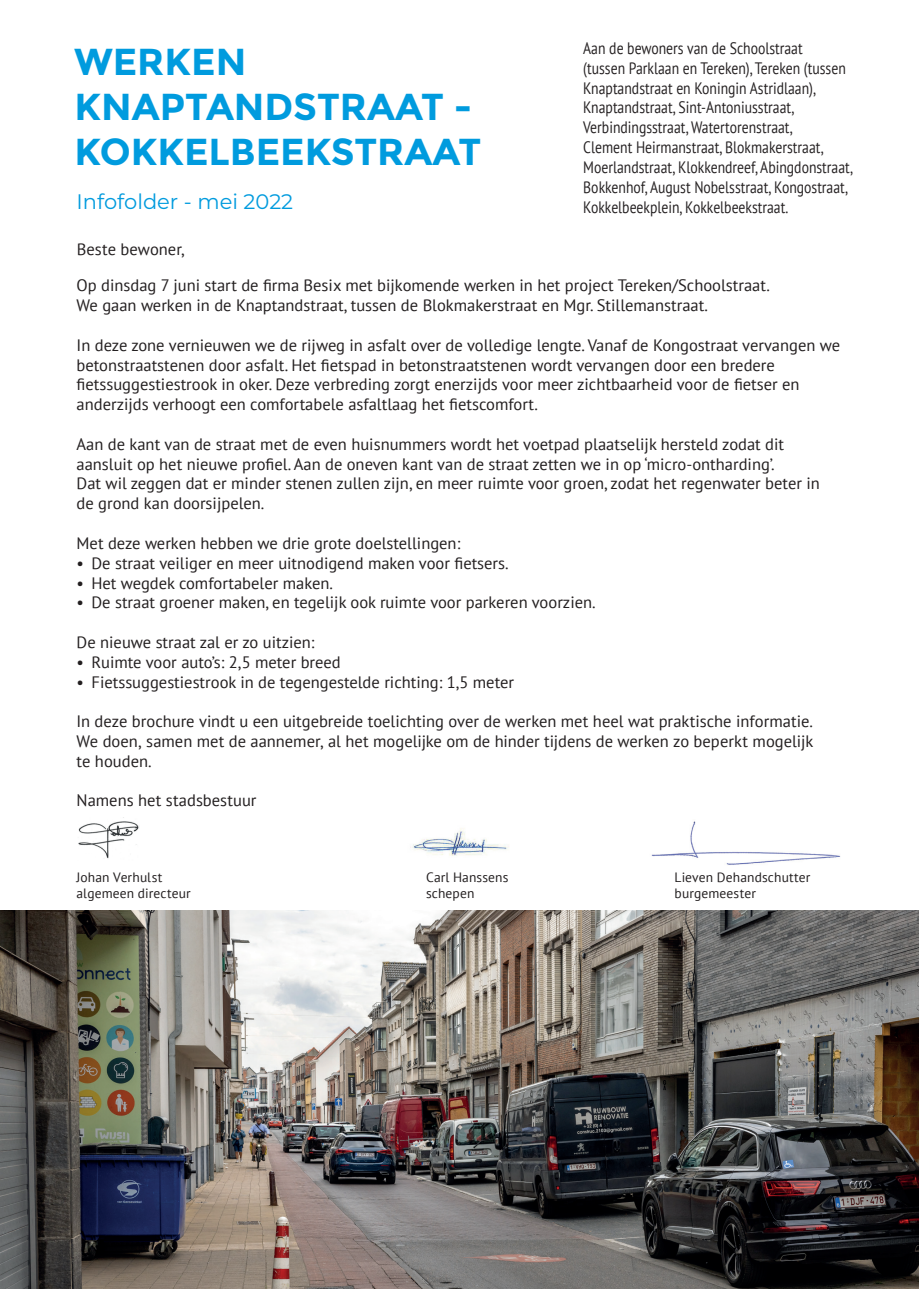
<style>
.page{position:relative;width:919px;height:1289px;background:#fff}
.page>*{position:absolute;margin:0;border:0;box-sizing:border-box;transform-origin:0 0}
.t1{font:700 37.5px/45px "Montserrat";color:#009bde}
.t2{font:21px "Montserrat";color:#009bde}
.t3{font:16.5px/19.8px "PT Sans";color:#231f20}
.t4{font:16.5px/19.8px "PT Sans";color:#231f20;scale:.83 1}
.t5{font:13.5px "PT Sans";letter-spacing:.01em;color:#231f20}
</style>
<div class="page">
<img style="left:0;top:910px;width:918px;height:378px">
<img style="left:651px;top:821px;width:190px;height:44px">
<img style="left:410px;top:828px;width:99px;height:28px">
<img style="left:78px;top:817px;width:61px;height:42px">
<h1 class="t1" style="left:74px;top:40px;width:408px">WERKEN<br>KNAPTANDSTRAAT -<br>KOKKELBEEKSTRAAT</h1>
<p class="t2" style="left:77px;top:187px;width:218px">Infofolder - mei 2022</p>
<p class="t4" style="left:583px;top:38px;width:326px">Aan de bewoners van de Schoolstraat<br>(tussen Parklaan en Tereken), Tereken (tussen Knaptandstraat en Koningin Astridlaan), Knaptandstraat, Sint-Antoniusstraat, Verbindingsstraat, Watertorenstraat,<br>Clement Heirmanstraat, Blokmakerstraat, Moerlandstraat, Klokkendreef, Abingdonstraat, Bokkenhof, August Nobelsstraat, Kongostraat, Kokkelbeekplein, Kokkelbeekstraat.</p>
<p class="t3" style="left:77px;top:239px;width:110px">Beste bewoner,</p>
<p class="t3" style="left:77px;top:275px;width:694px">Op dinsdag 7 juni start de firma Besix met bijkomende werken in het project Tereken/Schoolstraat.<br>We gaan werken in de Knaptandstraat, tussen de Blokmakerstraat en Mgr. Stillemanstraat.</p>
<p class="t3" style="left:77px;top:335px;width:765px">In deze zone vernieuwen we de rijweg in asfalt over de volledige lengte. Vanaf de Kongostraat vervangen we betonstraatstenen door asfalt. Het fietspad in betonstraatstenen wordt vervangen door een bredere fietssuggestiestrook in oker. Deze verbreding zorgt enerzijds voor meer zichtbaarheid voor de fietser en anderzijds verhoogt een comfortabele asfaltlaag het fietscomfort.</p>
<p class="t3" style="left:77px;top:434px;width:744px">Aan de kant van de straat met de even huisnummers wordt het voetpad plaatselijk hersteld zodat dit aansluit op het nieuwe profiel. Aan de oneven kant van de straat zetten we in op ‘micro-ontharding’.<br>Dat wil zeggen dat er minder stenen zullen zijn, en meer ruimte voor groen, zodat het regenwater beter in de grond kan doorsijpelen.</p>
<p class="t3" style="left:77px;top:533px;width:385px">Met deze werken hebben we drie grote doelstellingen:</p>
<p class="t3" style="left:77px;top:552px;width:433px">• De straat veiliger en meer uitnodigend maken voor fietsers.</p>
<p class="t3" style="left:77px;top:572px;width:258px">• Het wegdek comfortabeler maken.</p>
<p class="t3" style="left:77px;top:592px;width:520px">• De straat groener maken, en tegelijk ook ruimte voor parkeren voorzien.</p>
<p class="t3" style="left:77px;top:632px;width:239px">De nieuwe straat zal er zo uitzien:</p>
<p class="t3" style="left:77px;top:651px;width:265px">• Ruimte voor auto’s: 2,5 meter breed</p>
<p class="t3" style="left:77px;top:671px;width:439px">• Fietssuggestiestrook in de tegengestelde richting: 1,5 meter</p>
<p class="t3" style="left:77px;top:711px;width:738px;text-align:justify">In deze brochure vindt u een uitgebreide toelichting over de werken met heel wat praktische informatie.<br>We doen, samen met de aannemer, al het mogelijke om de hinder tijdens de werken zo beperkt mogelijk te houden.</p>
<p class="t3" style="left:77px;top:790px;width:181px">Namens het stadsbestuur</p>
<p class="t5" style="left:77px;top:868px;width:87px">Johan Verhulst</p>
<p class="t5" style="left:426px;top:868px;width:84px">Carl Hanssens</p>
<p class="t5" style="left:674px;top:868px;width:137px">Lieven Dehandschutter</p>
<p class="t5" style="left:77px;top:884px;width:116px">algemeen directeur</p>
<p class="t5" style="left:426px;top:884px;width:50px">schepen</p>
<p class="t5" style="left:674px;top:884px;width:83px">burgemeester</p>
</div>
